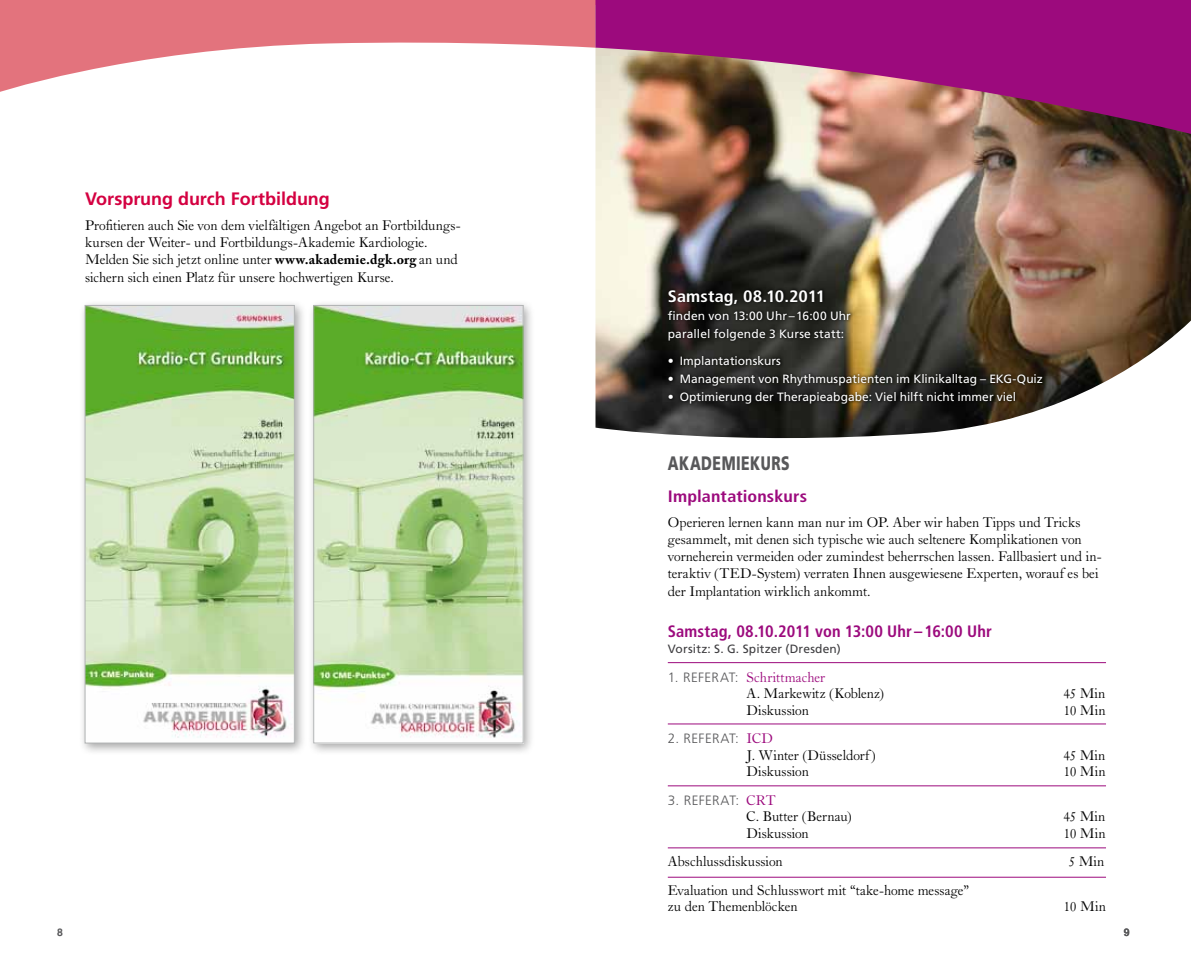
<style>
.page{position:relative;width:1191px;height:957px;background:#fff}
.page>*{position:absolute;margin:0;border:0;box-sizing:border-box;transform-origin:0 0}
.t1{font:900 19.5px "Frutiger LT Std";letter-spacing:.035em;color:#58585a;scale:.72 1}
.t2{font:700 18px "Frutiger LT Std";color:#d40041}
.t3{font:700 condensed 16.5px "Frutiger LT Std";letter-spacing:.005em;color:#9c0a7d}
.t4{font:700 condensed 16.5px "Frutiger LT Std";letter-spacing:.005em;color:#fff;scale:1.1 1}
.t5{font:700 condensed 16.5px "Frutiger LT Std";letter-spacing:.005em;color:#9c0a7d;scale:1.1 1}
.t6{font:15px/17.2px "Caslon Old Face BT";color:#000}
.t7{font:300 13.5px "Frutiger LT Std";letter-spacing:.02em;color:#58585a}
.t8{font:12px/18px "Frutiger LT Std";letter-spacing:.005em;color:#fff}
.t9{font:12px "Frutiger LT Std";letter-spacing:.015em;color:#3e3d40}
.t10{font:700 10.5px "Helvetica";color:#58585a}
.s1{font-family:"Adobe Caslon Pro";font-weight:700;font-size:13.8px}
.s2{font-family:"Frutiger LT Std";font-weight:300;font-size:13.5px;color:#58585a}
.s3{color:#9c0a7d}
.s4{font-family:"Caslon Old Face BT";font-weight:400;font-size:15px;color:#9c0a7d}
</style>
<div class="page">
<svg style="left:0;top:0;width:595px;height:92px;fill:#e3737d"></svg>
<img style="left:595px;top:137px;width:596px;height:302px">
<img style="left:666px;top:287px;width:379px;height:120px">
<img style="left:595px;top:0;width:596px;height:137px">
<hr style="left:668px;top:662px;width:438px;height:1px;background:#9c0a7d">
<hr style="left:668px;top:723px;width:438px;height:1px;background:#9c0a7d">
<hr style="left:668px;top:785px;width:438px;height:1px;background:#9c0a7d">
<hr style="left:668px;top:847px;width:438px;height:1px;background:#9c0a7d">
<hr style="left:668px;top:877px;width:438px;height:1px;background:#9c0a7d">
<div style="left:79px;top:299px;width:228px;height:456px;background:#000;opacity:.35"></div>
<img style="left:87px;top:307px;width:205px;height:434px">
<div style="left:85px;top:305px;width:209px;height:438px;border:1px solid #b1b3b4"></div>
<div style="left:308px;top:299px;width:227px;height:456px;background:#000;opacity:.35"></div>
<img style="left:315px;top:307px;width:206px;height:434px">
<div style="left:313px;top:305px;width:210px;height:438px;border:1px solid #b1b3b4"></div>
<p class="t2" style="left:85px;top:188px;width:246px">Vorsprung durch Fortbildung</p>
<p class="t6" style="left:85px;top:216px;width:377px">Profitieren auch Sie von dem vielfältigen Angebot an Fortbildungs&shy;kursen der Weiter- und Fortbildungs-Akademie Kardiologie.<br>Melden Sie sich jetzt online unter <span class="s1">www.akademie.dgk.org</span> an und sichern sich einen Platz für unsere hochwertigen Kurse.</p>
<p class="t10" style="left:57px;top:924px;width:7px">8</p>
<p class="t4" style="left:668px;top:286px;width:145px">Samstag, 08.10.2011</p>
<p class="t8" style="left:668px;top:306px;width:185px">finden von 13:00 Uhr –16:00 Uhr parallel folgende 3 Kurse statt:</p>
<p class="t8" style="left:668px;top:351px;width:115px">• Implantationskurs</p>
<p class="t8" style="left:668px;top:369px;width:376px">• Management von Rhythmuspatienten im Klinikalltag – EKG-Quiz</p>
<p class="t8" style="left:668px;top:387px;width:350px">• Optimierung der Therapieabgabe: Viel hilft nicht immer viel</p>
<p class="t1" style="left:668px;top:451px;width:171px">AKADEMIEKURS</p>
<p class="t5" style="left:668px;top:486px;width:128px">Implantationskurs</p>
<p class="t6" style="left:668px;top:513px;width:435px">Operieren lernen kann man nur im OP. Aber wir haben Tipps und Tricks gesammelt, mit denen sich typische wie auch seltenere Komplikationen von vorneherein vermeiden oder zumindest beherrschen lassen. Fallbasiert und in&shy;teraktiv (TED-System) verraten Ihnen ausgewiesene Experten, worauf es bei der Implantation wirklich ankommt.</p>
<p class="t3" style="left:668px;top:621px;width:325px">Samstag, 08.10.2011 von 13:00 Uhr–16:00 Uhr</p>
<p class="t9" style="left:668px;top:642px;width:174px">Vorsitz: S. G. Spitzer (Dresden)</p>
<p class="t6" style="left:746px;top:668px;width:139px;line-height:16.5px;text-indent:-79px"><span class="s2">1. REFER AT:</span> <span class="s3">Schrittmacher<br></span>A. Markewitz (Koblenz)</p>
<p class="t6" style="left:1063px;top:684px;width:44px">45 Min</p>
<p class="t6" style="left:746px;top:701px;width:64px">Diskussion</p>
<p class="t6" style="left:1063px;top:701px;width:44px">10 Min</p>
<p class="t7" style="left:668px;top:731px;width:107px">2. REFERAT: <span class="s4">ICD</span></p>
<p class="t6" style="left:746px;top:746px;width:131px">J. Winter (Düsseldorf)</p>
<p class="t6" style="left:1063px;top:746px;width:44px">45 Min</p>
<p class="t6" style="left:746px;top:762px;width:64px">Diskussion</p>
<p class="t6" style="left:1063px;top:762px;width:44px">10 Min</p>
<p class="t7" style="left:668px;top:792px;width:109px">3. REFERAT: <span class="s4">CRT</span></p>
<p class="t6" style="left:746px;top:807px;width:107px">C. Butter (Bernau)</p>
<p class="t6" style="left:1063px;top:807px;width:44px">45 Min</p>
<p class="t6" style="left:746px;top:824px;width:64px">Diskussion</p>
<p class="t6" style="left:1063px;top:824px;width:44px">10 Min</p>
<p class="t6" style="left:668px;top:852px;width:116px">Abschlussdiskussion</p>
<p class="t6" style="left:1068px;top:852px;width:38px">5 Min</p>
<p class="t6" style="left:668px;top:881px;width:303px;line-height:16.5px">Evaluation und Schlusswort mit “take-home message” zu den Themenblöcken</p>
<p class="t6" style="left:1063px;top:897px;width:44px">10 Min</p>
<p class="t10" style="left:1123px;top:924px;width:7px">9</p>
</div>
